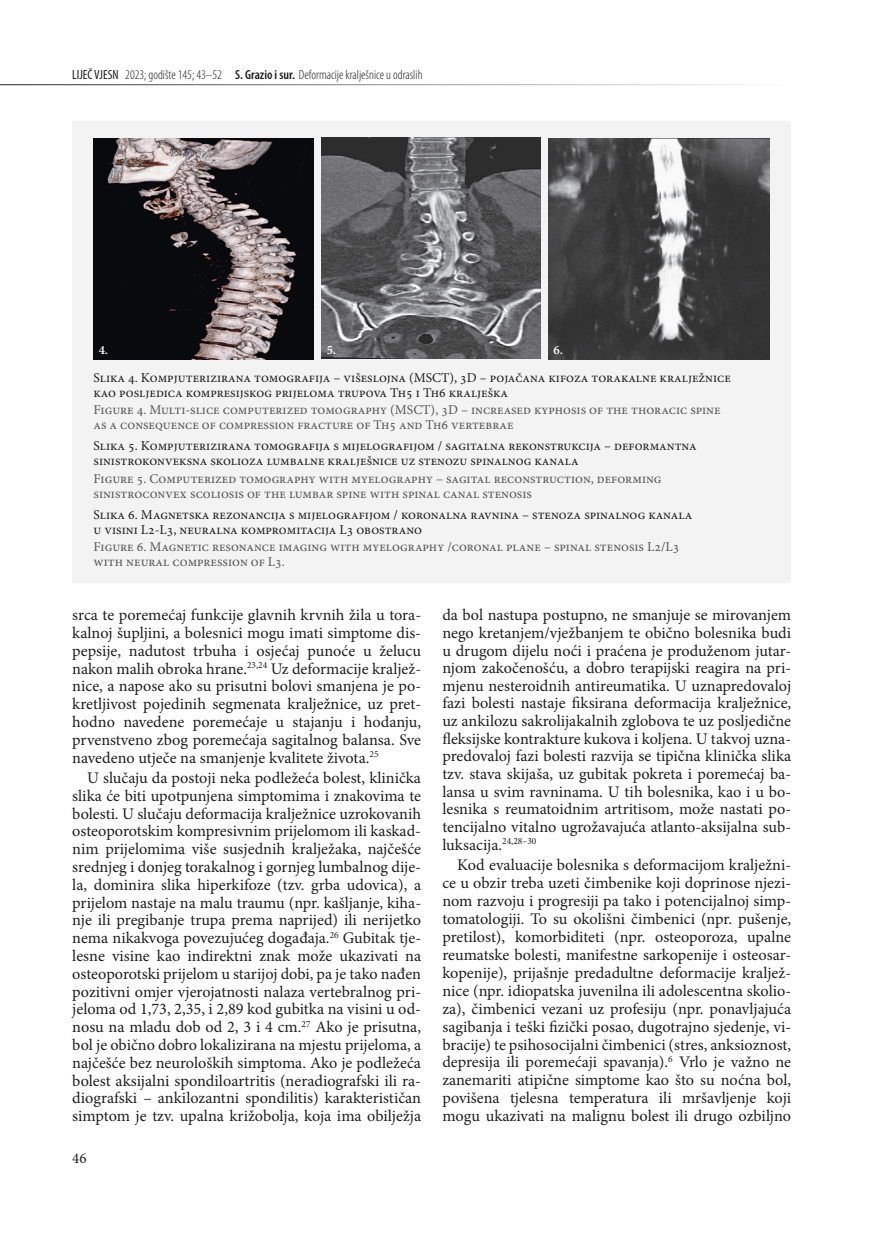
<style>
.page{position:relative;width:872px;height:1234px;background:#fff}
.page>*{position:absolute;margin:0;border:0;box-sizing:border-box;transform-origin:0 0}
.t1{font:16.2px/17.9px "Minion Pro";color:#1f1e1f;text-align:justify}
.t2{font:15px "Minion Pro";color:#1f1e1f}
.t3{font:13.5px/15px "Minion Pro";color:#1f1e1f}
.t4{font:13.5px/15px "Minion Pro";color:#565557}
.t5{font:300 condensed 13.2px "Myriad Pro";color:#1f1e1f}
.t6{font:600 12.75px "Minion Pro";color:#fff}
.s1{font-weight:400}
.s2{font-weight:600}
</style>
<div class="page">
<hr style="left:0;top:84px;width:791px;height:1px;background:#1f1e1f">
<div style="left:72px;top:121px;width:719px;height:462px;background:#f3f3f3"></div>
<img style="left:94px;top:138px;width:219px;height:221px">
<img style="left:321px;top:137px;width:219px;height:221px">
<img style="left:548px;top:138px;width:222px;height:221px">
<p class="t5" style="left:72px;top:67px;width:352px"><span class="s1">LIJEČ VJESN</span> 2023; godište 145; 43–52 <span class="s2">S. Grazio i sur.</span> Deformacije kralješnice u odraslih</p>
<p class="t6" style="left:99px;top:341px;width:11px">4.</p>
<p class="t6" style="left:327px;top:341px;width:11px">5.</p>
<p class="t6" style="left:553px;top:341px;width:11px">6.</p>
<p class="t3" style="left:94px;top:370px;width:639px">Slika 4. Kompjuterizirana tomografija – višeslojna (MSCT), 3D – pojačana kifoza torakalne kralježnice kao posljedica kompresijskog prijeloma trupova Th5 i Th6 kralješka</p>
<p class="t4" style="left:94px;top:402px;width:628px">Figure 4. Multi-slice computerized tomography (MSCT), 3D – increased kyphosis of the thoracic spine as a consequence of compression fracture of Th5 and Th6 vertebrae</p>
<p class="t3" style="left:94px;top:438px;width:605px">Slika 5. Kompjuterizirana tomografija s mijelografijom / sagitalna rekonstrukcija – deformantna sinistrokonveksna skolioza lumbalne kralješnice uz stenozu spinalnog kanala</p>
<p class="t4" style="left:94px;top:471px;width:569px">Figure 5. Computerized tomography with myelography – sagital reconstruction, deforming sinistroconvex scoliosis of the lumbar spine with spinal canal stenosis</p>
<p class="t3" style="left:94px;top:507px;width:600px">Slika 6. Magnetska rezonancija s mijelografijom / koronalna ravnina – stenoza spinalnog kanala u visini L2-L3, neuralna kompromitacija L3 obostrano</p>
<p class="t4" style="left:94px;top:539px;width:587px">Figure 6. Magnetic resonance imaging with myelography /coronal plane – spinal stenosis L2/L3 with neural compression of L3.</p>
<p class="t1" style="left:72px;top:606px;width:350px">srca te poremećaj funkcije glavnih krvnih žila u tora&shy;kalnoj šupljini, a bolesnici mogu imati simptome dis&shy;pepsije, nadutost trbuha i osjećaj punoće u želucu nakon malih obroka hrane.<sup>23,24</sup> Uz deformacije kraljež&shy;nice, a napose ako su prisutni bolovi smanjena je po&shy;kretljivost pojedinih segmenata kralježnice, uz pret&shy;hodno navedene poremećaje u stajanju i hodanju, prvenstveno zbog poremećaja sagitalnog balansa. Sve navedeno utječe na smanjenje kvalitete života.<sup>25</sup></p>
<p class="t1" style="left:72px;top:768px;width:350px;text-indent:15px">U slučaju da postoji neka podležeća bolest, klinička slika će biti upotpunjena simptomima i znakovima te bolesti. U slučaju deformacija kralježnice uzrokovanih osteoporotskim kompresivnim prijelomom ili kaskad&shy;nim prijelomima više susjednih kralježaka, najčešće srednjeg i donjeg torakalnog i gornjeg lumbalnog dije&shy;la, dominira slika hiperkifoze (tzv. grba udovica), a prijelom nastaje na malu traumu (npr. kašljanje, kiha&shy;nje ili pregibanje trupa prema naprijed) ili nerijetko nema nikakvoga povezujućeg događaja.<sup>26</sup> Gubitak tje&shy;lesne visine kao indirektni znak može ukazivati na osteoporotski prijelom u starijoj dobi, pa je tako nađen pozitivni omjer vjerojatnosti nalaza vertebralnog pri&shy;jeloma od 1,73, 2,35, i 2,89 kod gubitka na visini u od&shy;nosu na mladu dob od 2, 3 i 4 cm.<sup>27</sup> Ako je prisutna, bol je obično dobro lokalizirana na mjestu prijeloma, a najčešće bez neuroloških simptoma. Ako je podležeća bolest aksijalni spondiloartritis (neradiografski ili ra&shy;diografski – ankilozantni spondilitis) karakterističan simptom je tzv. upalna križobolja, koja ima obilježja</p>
<p class="t2" style="left:72px;top:1147px;width:16px">46</p>
<p class="t1" style="left:442px;top:606px;width:351px;text-align:left">da bol nastupa postupno, ne smanjuje se mirovanjem nego kretanjem/vježbanjem te obično bolesnika budi u drugom dijelu noći i praćena je produženom jutar&shy;njom zakočenošću, a dobro terapijski reagira na pri&shy;mjenu nesteroidnih antireumatika. U uznapredovaloj fazi bolesti nastaje fiksirana deformacija kralježnice, uz ankilozu sakrolijakalnih zglobova te uz posljedične fleksijske kontrakture kukova i koljena. U takvoj uzna&shy;predovaloj fazi bolesti razvija se tipična klinička slika tzv. stava skijaša, uz gubitak pokreta i poremećaj ba&shy;lansa u svim ravninama. U tih bolesnika, kao i u bo&shy;lesnika s reumatoidnim artritisom, može nastati po&shy;tencijalno vitalno ugrožavajuća atlanto-aksijalna sub&shy;luksacija.<sup>24,28–30</sup></p>
<p class="t1" style="left:442px;top:855px;width:350px;text-indent:15px">Kod evaluacije bolesnika s deformacijom kralježni&shy;ce u obzir treba uzeti čimbenike koji doprinose njezi&shy;nom razvoju i progresiji pa tako i potencijalnoj simp&shy;tomatologiji. To su okolišni čimbenici (npr. pušenje, pretilost), komorbiditeti (npr. osteoporoza, upalne reumatske bolesti, manifestne sarkopenije i osteosar&shy;kopenije), prijašnje predadultne deformacije kraljež&shy;nice (npr. idiopatska juvenilna ili adolescentna skolio&shy;za), čimbenici vezani uz profesiju (npr. ponavljajuća sagibanja i teški fizički posao, dugotrajno sjedenje, vi&shy;bracije) te psihosocijalni čimbenici (stres, anksioznost, depresija ili poremećaji spavanja).<sup>6</sup> Vrlo je važno ne zanemariti atipične simptome kao što su noćna bol, povišena tjelesna temperatura ili mršavljenje koji mogu ukazivati na malignu bolest ili drugo ozbiljno</p>
</div>
